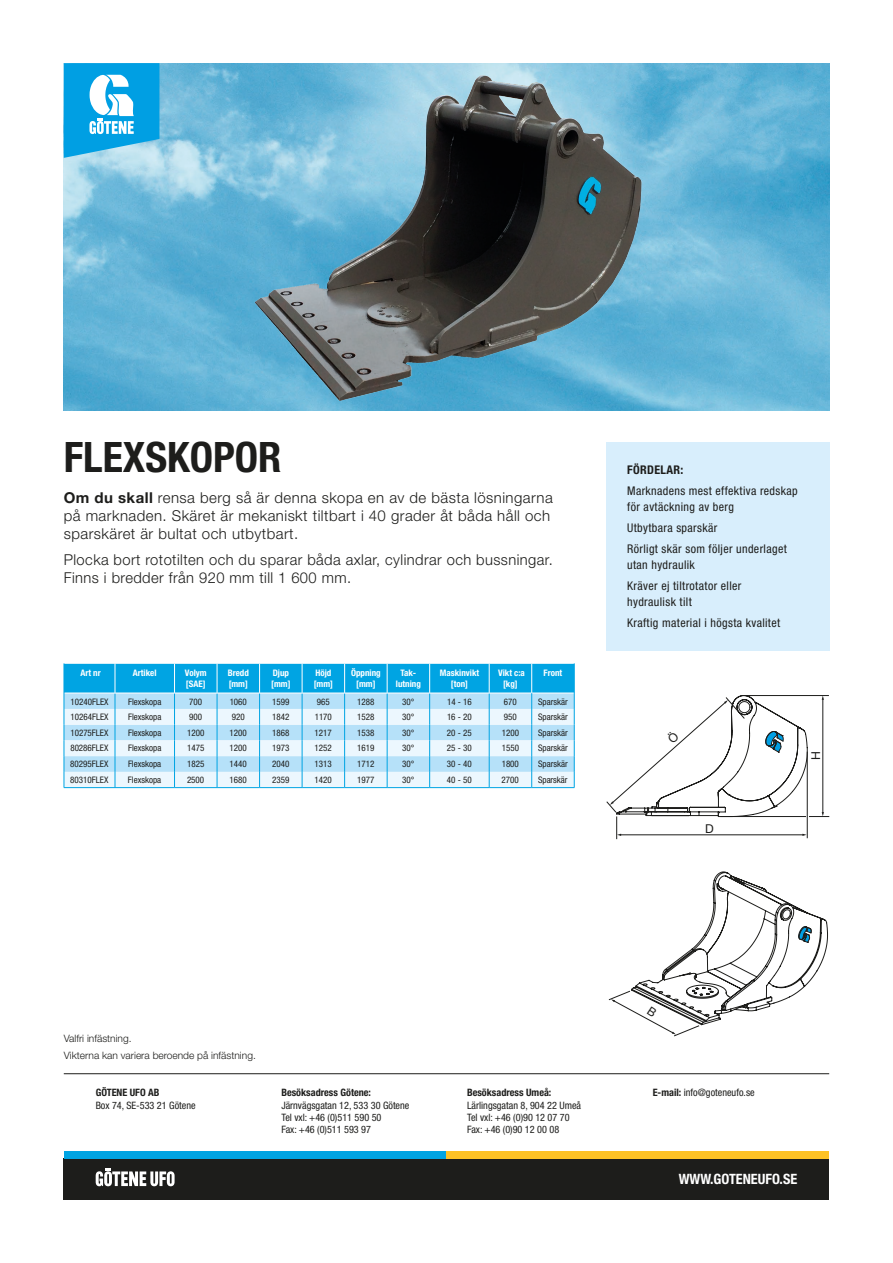
<style>
.page{position:relative;width:893px;height:1263px;background:#fff}
.page>*{position:absolute;margin:0;border:0;box-sizing:border-box;transform-origin:0 0}
.t1{font:700 condensed 42px "Helvetica Neue LT Std";color:#1d1d1b}
.t2{font:300 15px/18px "Helvetica Neue LT Std";letter-spacing:.03em;color:#1d1d1b}
.t3{font:700 condensed 14.25px "Helvetica Neue LT Std";color:#fff}
.t4{font:12.3px "Helvetica Neue LT Std";color:#1d1d1b}
.t5{font:condensed 12px/20.7px "Helvetica Neue LT Std";letter-spacing:.03em;color:#1d1d1b}
.t6{font:700 condensed 12px "Helvetica Neue LT Std";letter-spacing:.03em;color:#1d1d1b}
.t7{font:condensed 10.2px/12.3px "Helvetica Neue LT Std";color:#1d1d1b}
.t8{font:300 10.2px/16.5px "Helvetica Neue LT Std";color:#1d1d1b}
.t9{font:700 condensed 10.2px "Helvetica Neue LT Std";color:#1d1d1b}
.t10{font:condensed 9px "Helvetica Neue LT Std";color:#1d1d1b}
.t11{font:700 condensed 9px/10.5px "Helvetica Neue LT Std";color:#fff}
.s1{font-weight:700}
</style>
<div class="page">
<div style="left:64px;top:1159px;width:765px;height:41px;background:#1d1d1b"></div>
<div style="left:64px;top:1151px;width:382px;height:8px;background:#00a4e3"></div>
<div style="left:446px;top:1151px;width:383px;height:8px;background:#fdc226"></div>
<hr style="left:64px;top:1073px;width:765px;height:1px;background:#1d1d1b">
<img style="left:64px;top:63px;width:765px;height:347px">
<svg style="left:64px;top:63px;width:95px;height:95px;background:#3fb6e8"></svg>
<svg style="left:96px;top:1168px;width:79px;height:18px"></svg>
<img style="left:250px;top:74px;width:420px;height:329px">
<hr style="left:744px;top:695px;width:85px;height:1px;background:#1d1d1b">
<hr style="left:720px;top:816px;width:109px;height:1px;background:#1d1d1b">
<hr style="left:823px;top:699px;width:1px;height:114px;background:#1d1d1b">
<svg style="left:64px;top:663px;width:511px;height:125px;background:#9fdbf5"></svg>
<hr style="left:64px;top:787px;width:51px;height:1px;background:#00a4e3">
<hr style="left:115px;top:787px;width:60px;height:1px;background:#00a4e3">
<hr style="left:175px;top:787px;width:42px;height:1px;background:#00a4e3">
<hr style="left:217px;top:787px;width:43px;height:1px;background:#00a4e3">
<hr style="left:260px;top:787px;width:42px;height:1px;background:#00a4e3">
<hr style="left:302px;top:787px;width:43px;height:1px;background:#00a4e3">
<hr style="left:345px;top:787px;width:42px;height:1px;background:#00a4e3">
<hr style="left:387px;top:787px;width:43px;height:1px;background:#00a4e3">
<hr style="left:430px;top:787px;width:59px;height:1px;background:#00a4e3">
<hr style="left:489px;top:787px;width:43px;height:1px;background:#00a4e3">
<hr style="left:532px;top:787px;width:42px;height:1px;background:#00a4e3">
<hr style="left:531px;top:663px;width:1px;height:30px;background:#fff">
<div style="left:606px;top:442px;width:223px;height:208px;background:#d8eefc"></div>
<svg style="left:606px;top:695px;width:202px;height:144px"></svg>
<svg style="left:608px;top:871px;width:220px;height:165px"></svg>
<h1 class="t1" style="left:64px;top:432px;width:219px">FLEXSKOPOR</h1>
<h2 class="t2" style="left:64px;top:488px;width:491px"><span class="s1">Om du skall</span> rensa berg så är denna skopa en av de bästa lösningarna på marknaden. Skäret är mekaniskt tiltbart i 40 grader åt båda håll och sparskäret är bultat och utbytbart.</h2>
<h2 class="t2" style="left:64px;top:551px;width:490px">Plocka bort rototilten och du sparar båda axlar, cylindrar och bussningar.<br>Finns i bredder från 920 mm till 1 600 mm.</h2>
<p class="t11" style="left:80px;top:667px;width:22px">Art nr</p>
<p class="t11" style="left:133px;top:667px;width:25px">Artikel</p>
<p class="t11" style="left:185px;top:667px;width:23px;line-height:11.2px">Volym [SAE]</p>
<p class="t11" style="left:228px;top:667px;width:23px">Bredd [mm]</p>
<p class="t11" style="left:271px;top:667px;width:21px">Djup [mm]</p>
<p class="t11" style="left:314px;top:667px;width:21px">Höjd [mm]</p>
<p class="t11" style="left:351px;top:667px;width:31px;text-align:center">Öppning [mm]</p>
<p class="t11" style="left:396px;top:667px;width:26px;text-align:center">Tak&shy;lutning</p>
<p class="t11" style="left:440px;top:667px;width:41px;text-align:center">Maskinvikt [ton]</p>
<p class="t11" style="left:498px;top:667px;width:28px;text-align:center">Vikt c:a [kg]</p>
<p class="t11" style="left:544px;top:667px;width:20px">Front</p>
<p class="t10" style="left:70px;top:696px;width:40px">10240FLEX</p>
<p class="t10" style="left:128px;top:696px;width:35px">Flexskopa</p>
<p class="t10" style="left:189px;top:696px;width:14px">700</p>
<p class="t10" style="left:230px;top:696px;width:19px">1060</p>
<p class="t10" style="left:272px;top:696px;width:19px">1599</p>
<p class="t10" style="left:317px;top:696px;width:14px">965</p>
<p class="t10" style="left:357px;top:696px;width:19px">1288</p>
<p class="t10" style="left:402px;top:696px;width:14px">30°</p>
<p class="t10" style="left:447px;top:696px;width:26px">14 - 16</p>
<p class="t10" style="left:504px;top:696px;width:14px">670</p>
<p class="t10" style="left:538px;top:696px;width:31px">Sparskär</p>
<p class="t10" style="left:70px;top:712px;width:40px">10264FLEX</p>
<p class="t10" style="left:128px;top:712px;width:35px">Flexskopa</p>
<p class="t10" style="left:189px;top:712px;width:14px">900</p>
<p class="t10" style="left:232px;top:712px;width:14px">920</p>
<p class="t10" style="left:272px;top:712px;width:19px">1842</p>
<p class="t10" style="left:315px;top:712px;width:19px">1170</p>
<p class="t10" style="left:357px;top:712px;width:19px">1528</p>
<p class="t10" style="left:402px;top:712px;width:14px">30°</p>
<p class="t10" style="left:447px;top:712px;width:26px">16 - 20</p>
<p class="t10" style="left:504px;top:712px;width:14px">950</p>
<p class="t10" style="left:538px;top:712px;width:31px">Sparskär</p>
<p class="t10" style="left:70px;top:727px;width:40px">10275FLEX</p>
<p class="t10" style="left:128px;top:727px;width:35px">Flexskopa</p>
<p class="t10" style="left:187px;top:727px;width:19px">1200</p>
<p class="t10" style="left:230px;top:727px;width:19px">1200</p>
<p class="t10" style="left:272px;top:727px;width:19px">1868</p>
<p class="t10" style="left:315px;top:727px;width:19px">1217</p>
<p class="t10" style="left:357px;top:727px;width:19px">1538</p>
<p class="t10" style="left:402px;top:727px;width:14px">30°</p>
<p class="t10" style="left:447px;top:727px;width:26px">20 - 25</p>
<p class="t10" style="left:502px;top:727px;width:19px">1200</p>
<p class="t10" style="left:538px;top:727px;width:31px">Sparskär</p>
<p class="t10" style="left:70px;top:743px;width:40px">80286FLEX</p>
<p class="t10" style="left:128px;top:743px;width:35px">Flexskopa</p>
<p class="t10" style="left:187px;top:743px;width:19px">1475</p>
<p class="t10" style="left:230px;top:743px;width:19px">1200</p>
<p class="t10" style="left:272px;top:743px;width:19px">1973</p>
<p class="t10" style="left:315px;top:743px;width:19px">1252</p>
<p class="t10" style="left:357px;top:743px;width:19px">1619</p>
<p class="t10" style="left:402px;top:743px;width:14px">30°</p>
<p class="t10" style="left:447px;top:743px;width:26px">25 - 30</p>
<p class="t10" style="left:502px;top:743px;width:19px">1550</p>
<p class="t10" style="left:538px;top:743px;width:31px">Sparskär</p>
<p class="t10" style="left:70px;top:759px;width:40px">80295FLEX</p>
<p class="t10" style="left:128px;top:759px;width:35px">Flexskopa</p>
<p class="t10" style="left:187px;top:759px;width:19px">1825</p>
<p class="t10" style="left:230px;top:759px;width:19px">1440</p>
<p class="t10" style="left:272px;top:759px;width:19px">2040</p>
<p class="t10" style="left:315px;top:759px;width:19px">1313</p>
<p class="t10" style="left:357px;top:759px;width:19px">1712</p>
<p class="t10" style="left:402px;top:759px;width:14px">30°</p>
<p class="t10" style="left:447px;top:759px;width:26px">30 - 40</p>
<p class="t10" style="left:502px;top:759px;width:19px">1800</p>
<p class="t10" style="left:538px;top:759px;width:31px">Sparskär</p>
<p class="t10" style="left:70px;top:774px;width:40px">80310FLEX</p>
<p class="t10" style="left:128px;top:774px;width:35px">Flexskopa</p>
<p class="t10" style="left:187px;top:774px;width:19px">2500</p>
<p class="t10" style="left:230px;top:774px;width:19px">1680</p>
<p class="t10" style="left:272px;top:774px;width:19px">2359</p>
<p class="t10" style="left:315px;top:774px;width:19px">1420</p>
<p class="t10" style="left:357px;top:774px;width:19px">1977</p>
<p class="t10" style="left:402px;top:774px;width:14px">30°</p>
<p class="t10" style="left:447px;top:774px;width:26px">40 - 50</p>
<p class="t10" style="left:502px;top:774px;width:19px">2700</p>
<p class="t10" style="left:538px;top:774px;width:31px">Sparskär</p>
<h3 class="t6" style="left:627px;top:462px;width:58px">FÖRDELAR:</h3>
<h3 class="t5" style="left:627px;top:482px;width:172px;line-height:16.5px">Marknadens mest effektiva redskap för avtäckning av berg</h3>
<h3 class="t5" style="left:627px;top:517px;width:161px">Utbytbara sparskär<br>Rörligt skär som följer underlaget</h3>
<h3 class="t5" style="left:627px;top:554px;width:116px">utan hydraulik<br>Kräver ej tiltrotator eller</h3>
<h3 class="t5" style="left:627px;top:592px;width:155px">hydraulisk tilt<br>Kraftig material i högsta kvalitet</h3>
<h3 class="t4" style="left:705px;top:821px;width:10px">D</h3>
<h3 class="t4" style="left:808px;top:760px;width:10px;rotate:-90deg">H</h3>
<p class="t8" style="left:64px;top:1030px;width:194px">Valfri infästning.<br>Vikterna kan variera beroende på infästning.</p>
<p class="t9" style="left:96px;top:1086px;width:65px">GÖTENE UFO AB</p>
<p class="t7" style="left:96px;top:1099px;width:101px">Box 74, SE-533 21 Götene</p>
<p class="t9" style="left:281px;top:1086px;width:91px">Besöksadress Götene:</p>
<p class="t7" style="left:281px;top:1099px;width:130px">Järnvägsgatan 12, 533 30 Götene<br>Tel vxl: +46 (0)511 590 50<br>Fax: +46 (0)511 593 97</p>
<p class="t9" style="left:467px;top:1086px;width:86px">Besöksadress Umeå:</p>
<p class="t7" style="left:467px;top:1099px;width:116px">Lärlingsgatan 8, 904 22 Umeå<br>Tel vxl: +46 (0)90 12 07 70<br>Fax: +46 (0)90 12 00 08</p>
<p class="t7" style="left:653px;top:1086px;width:103px"><span class="s1">E-mail:</span> info@goteneufo.se</p>
<h3 class="t3" style="left:679px;top:1171px;width:120px">WWW.GOTENEUFO.SE</h3>
</div>
